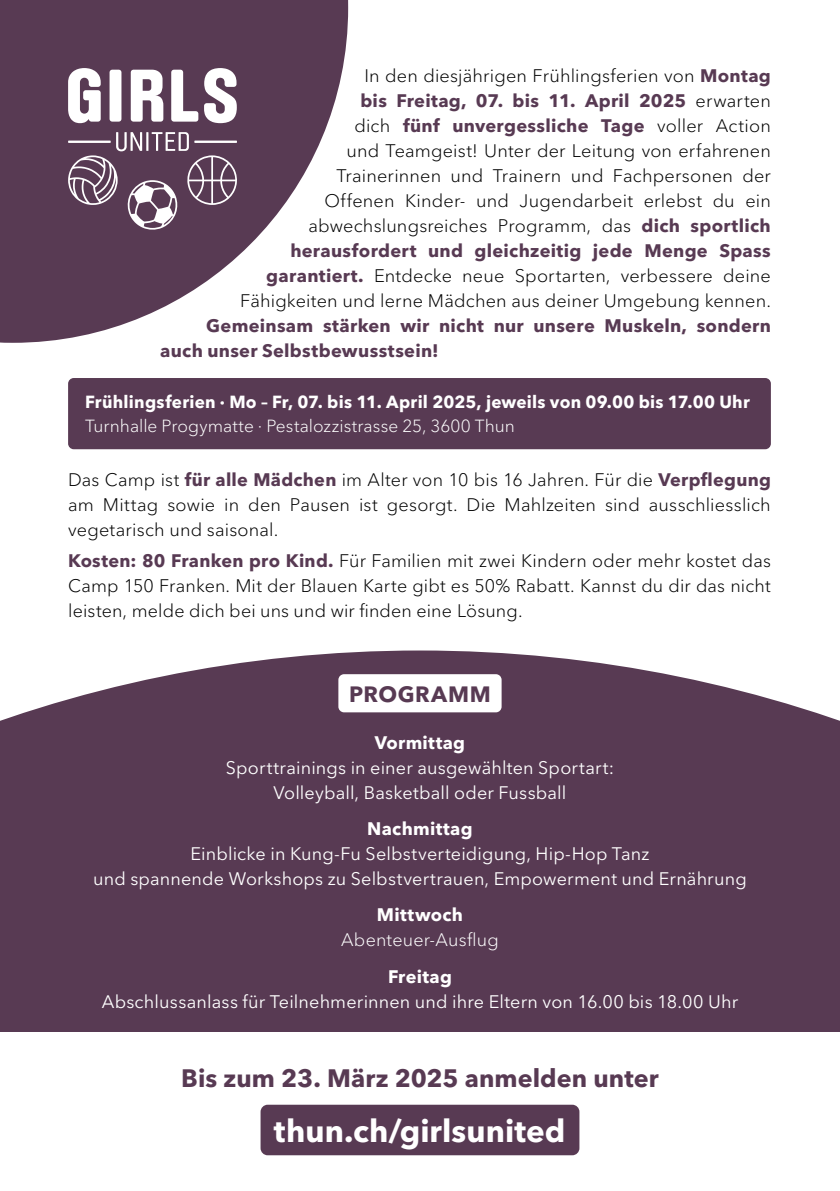
<style>
.page{position:relative;width:840px;height:1191px;background:#fff}
.page>*{position:absolute;margin:0;border:0;box-sizing:border-box;transform-origin:0 0}
.t1{font:700 31.2px "Avenir Next LT Pro";color:#fff}
.t2{font:700 25px "Avenir Next LT Pro";letter-spacing:.005em;color:#583a53}
.t3{font:700 22px "Avenir Next LT Pro";letter-spacing:.03em;color:#583a53}
.t4{font:300 18px/25px "Avenir Next LT Pro";letter-spacing:.01em;color:#000;text-align:justify}
.t5{font:18px/25px "Avenir Next LT Pro";letter-spacing:.01em;color:#fff;text-align:center}
.t6{font:700 18px/25px "Avenir Next LT Pro";letter-spacing:.015em;color:#583a53}
.t7{font:700 18px "Avenir Next LT Pro";letter-spacing:.015em;color:#fff}
.t8{font:300 18px "Avenir Next LT Pro";letter-spacing:.01em;color:#fff}
.t9{font:700 17.4px "Avenir Next LT Pro";letter-spacing:.015em;color:#fff}
.t10{font:300 17.4px "Avenir Next LT Pro";color:#fff}
.s1{font-weight:700;color:#583a53}
</style>
<div class="page">
<div style="left:0;top:650px;width:839px;height:382px;background:#583a53"></div>
<div style="left:68px;top:378px;width:702px;height:71px;background:#583a53;border-radius:6px"></div>
<div style="left:338px;top:674px;width:163px;height:38px;background:#fff;border-radius:6px"></div>
<svg style="left:0;top:0;width:348px;height:343px;fill:#583a53"></svg>
<svg style="left:68px;top:132px;width:169px;height:98px;background:#735a6f"></svg>
<hr style="left:194px;top:141px;width:43px;height:2px;background:#fff">
<hr style="left:68px;top:141px;width:43px;height:2px;background:#fff">
<svg style="left:68px;top:68px;width:33px;height:55px"></svg>
<svg style="left:109px;top:70px;width:12px;height:52px"></svg>
<svg style="left:131px;top:70px;width:32px;height:52px"></svg>
<svg style="left:171px;top:70px;width:27px;height:52px"></svg>
<svg style="left:204px;top:68px;width:33px;height:55px"></svg>
<div style="left:260px;top:1104px;width:319px;height:51px;background:#583a53;border-radius:7px"></div>
<p class="t4" style="left:240px;top:63px;width:532px;text-align:right">In den diesjährigen Frühlingsferien von <span class="s1">Montag<br>bis Freitag, 07. bis 11. April 2025</span> erwarten<br>dich <span class="s1">fünf unvergessliche Tage</span> voller Action<br>und Teamgeist! Unter der Leitung von erfahrenen Trainerinnen und Trainern und Fachpersonen der<br>Offenen Kinder- und Jugendarbeit erlebst du ein abwechslungsreiches Programm, das <span class="s1">dich sportlich herausfordert und gleichzeitig jede Menge Spass garantiert.</span> Entdecke neue Sportarten, verbessere deine Fähigkeiten und lerne Mädchen aus deiner Umgebung kennen.</p>
<p class="t6" style="left:160px;top:313px;width:612px;text-indent:46px">Gemeinsam stärken wir nicht nur unsere Muskeln, sondern auch unser Selbstbewusstsein!</p>
<p class="t9" style="left:85px;top:391px;width:666px">Frühlingsferien · Mo – Fr, 07. bis 11. April 2025, jeweils von 09.00 bis 17.00 Uhr</p>
<p class="t10" style="left:85px;top:416px;width:431px">Turnhalle Progymatte · Pestalozzistrasse 25, 3600 Thun</p>
<p class="t4" style="left:68px;top:467px;width:704px">Das Camp ist <span class="s1">für alle Mädchen</span> im Alter von 10 bis 16 Jahren. Für die <span class="s1">Verpflegung </span>am Mittag sowie in den Pausen ist gesorgt. Die Mahlzeiten sind ausschliesslich vegetarisch und saisonal.</p>
<p class="t4" style="left:68px;top:548px;width:704px"><span class="s1">Kosten: 80 Franken pro Kind.</span> Für Familien mit zwei Kindern oder mehr kostet das Camp 150 Franken. Mit der Blauen Karte gibt es 50% Rabatt. Kannst du dir das nicht leisten, melde dich bei uns und wir finden eine Lösung.</p>
<p class="t3" style="left:349px;top:680px;width:143px">PROGRAMM</p>
<p class="t7" style="left:374px;top:731px;width:92px">Vormittag</p>
<p class="t5" style="left:226px;top:755px;width:389px">Sporttrainings in einer ausgewählten Sportart:<br>Volleyball, Basketball oder Fussball</p>
<p class="t7" style="left:367px;top:817px;width:107px">Nachmittag</p>
<p class="t5" style="left:93px;top:841px;width:654px">Einblicke in Kung-Fu Selbstverteidigung, Hip-Hop Tanz<br>und spannende Workshops zu Selbstvertrauen, Empowerment und Ernährung</p>
<p class="t7" style="left:377px;top:904px;width:87px">Mittwoch</p>
<p class="t8" style="left:341px;top:929px;width:159px">Abenteuer-Ausflug</p>
<p class="t7" style="left:388px;top:965px;width:65px">Freitag</p>
<p class="t5" style="left:102px;top:989px;width:637px">Abschlussanlass für Teilnehmerinnen und ihre Eltern von 16.00 bis 18.00 Uhr</p>
<h2 class="t2" style="left:181px;top:1062px;width:478px">Bis zum 23. März 2025 anmelden unter</h2>
<h1 class="t1" style="left:274px;top:1111px;width:293px">thun.ch/girlsunited</h1>
</div>
